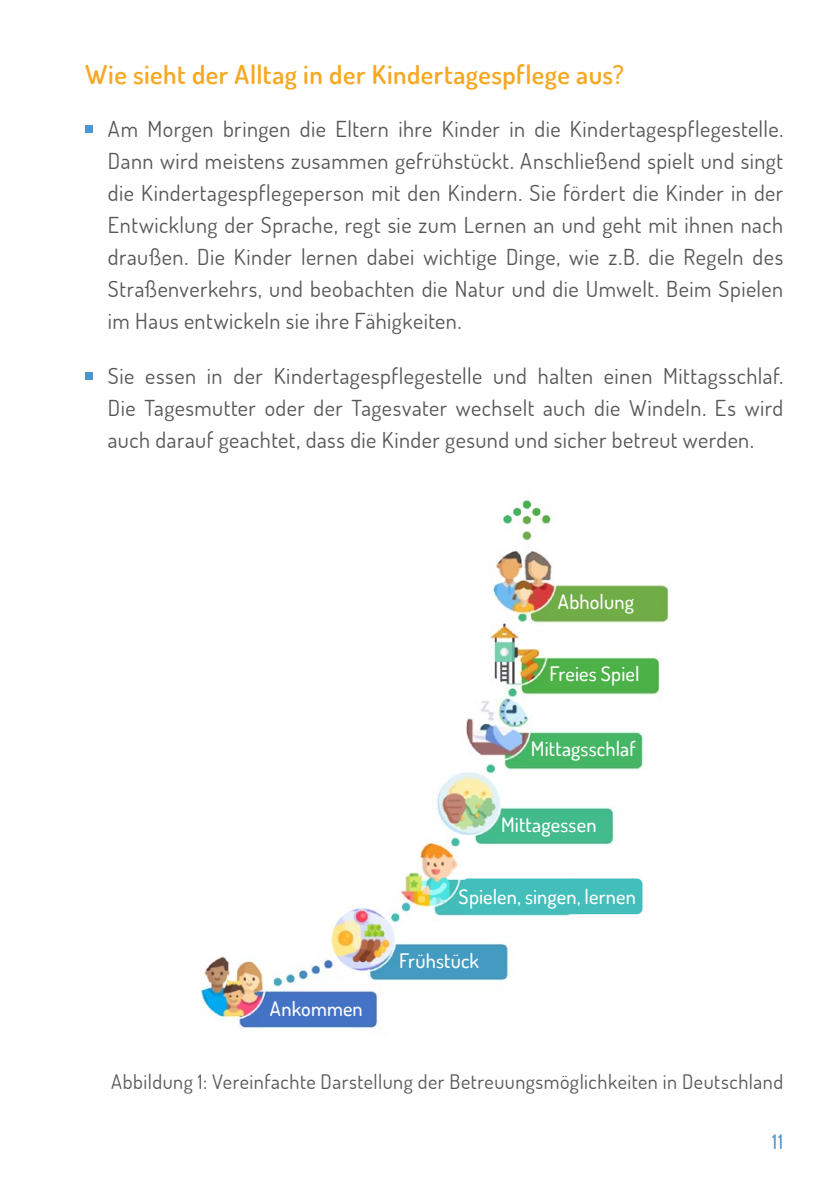
<style>
.page{position:relative;width:840px;height:1191px;background:#fff}
.page>*{position:absolute;margin:0;border:0;box-sizing:border-box;transform-origin:0 0}
.t1{font:600 26px "Dosis";letter-spacing:.02em;color:#f7a823}
.t2{font:22px/32px "Dosis";letter-spacing:.02em;color:#575756;text-align:justify}
.t3{font:500 20px "Dosis";letter-spacing:.005em;color:#fff}
.t4{font:20px "Dosis";letter-spacing:.025em;color:#575756}
.t5{font:500 20px "Dosis";color:#4a96d2}
</style>
<div class="page">
<img style="left:200px;top:499px;width:469px;height:530px">
<div style="left:462px;top:878px;width:180px;height:36px;background:#43bebb;border-radius:6px"></div>
<div style="left:85px;top:125px;width:7px;height:8px;background:#4a96d2"></div>
<div style="left:85px;top:372px;width:7px;height:8px;background:#4a96d2"></div>
<p class="t1" style="left:85px;top:58px;width:540px">Wie sieht der Alltag in der Kindertagespflege aus?</p>
<p class="t2" style="left:108px;top:112px;width:676px">Am Morgen bringen die Eltern ihre Kinder in die Kindertagespflegestelle.<br>Dann wird meistens zusammen gefrühstückt. Anschließend spielt und singt die Kindertagespflegeperson mit den Kindern. Sie fördert die Kinder in der Entwicklung der Sprache, regt sie zum Lernen an und geht mit ihnen nach draußen. Die Kinder lernen dabei wichtige Dinge, wie z.B. die Regeln des Straßenverkehrs, und beobachten die Natur und die Umwelt. Beim Spielen im Haus entwickeln sie ihre Fähigkeiten.</p>
<p class="t2" style="left:108px;top:359px;width:676px">Sie essen in der Kindertagespflegestelle und halten einen Mittagsschlaf.<br>Die Tagesmutter oder der Tagesvater wechselt auch die Windeln. Es wird auch darauf geachtet, dass die Kinder gesund und sicher betreut werden.</p>
<p class="t3" style="left:557px;top:588px;width:77px">Abholung</p>
<p class="t3" style="left:549px;top:661px;width:91px">Freies Spiel</p>
<p class="t3" style="left:530px;top:736px;width:106px">Mittagsschlaf</p>
<p class="t3" style="left:501px;top:811px;width:97px">Mittagessen</p>
<p class="t3" style="left:458px;top:883px;width:179px">Spielen, singen, lernen</p>
<p class="t3" style="left:270px;top:995px;width:94px">Ankommen</p>
<p class="t3" style="left:399px;top:947px;width:81px">Frühstück</p>
<p class="t4" style="left:111px;top:1068px;width:673px">Abbildung 1: Vereinfachte Darstellung der Betreuungsmöglichkeiten in Deutschland</p>
<p class="t5" style="left:771px;top:1128px;width:13px">11</p>
</div>
